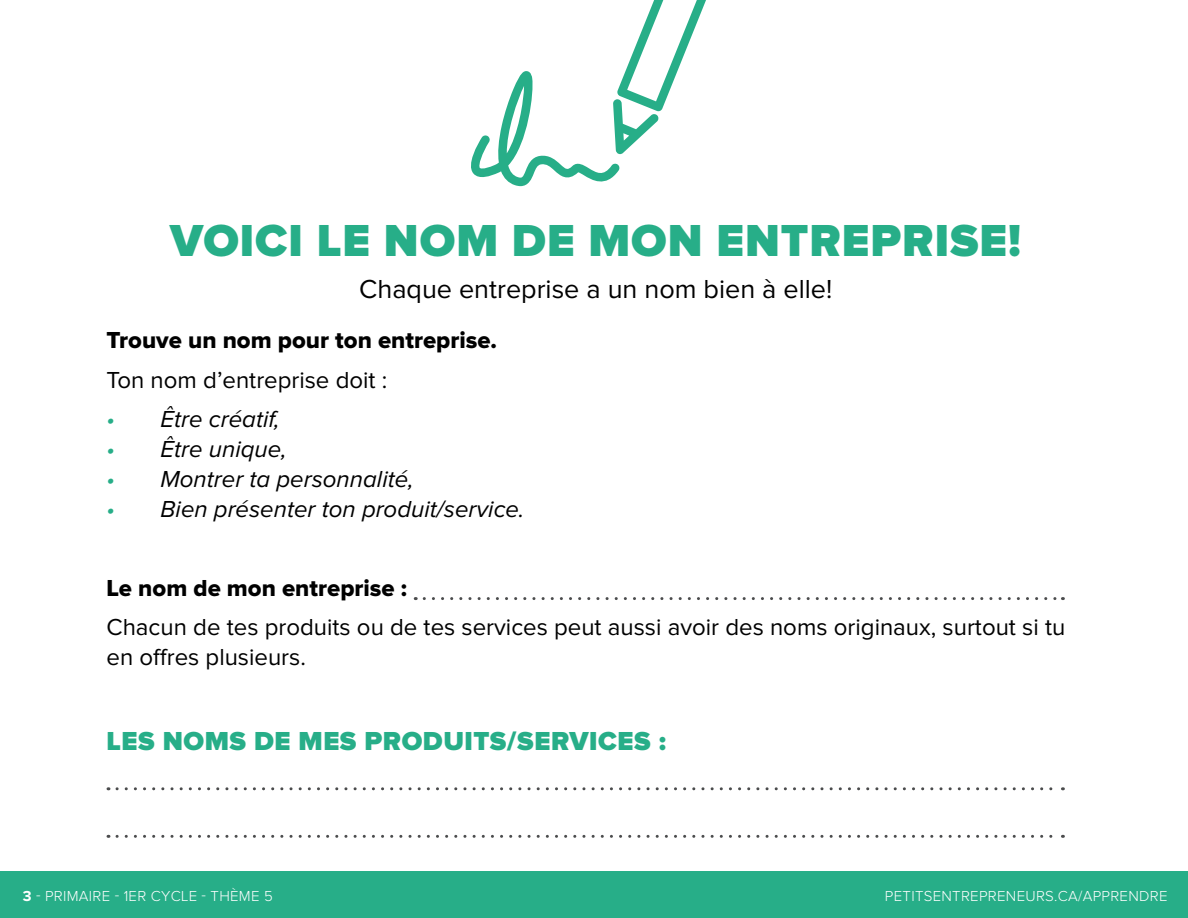
<style>
.page{position:relative;width:1188px;height:918px;background:#fff}
.page>*{position:absolute;margin:0;border:0;box-sizing:border-box;transform-origin:0 0}
.titre_orange{font:900 46.5px "Proxima Nova";letter-spacing:.02em;color:#27ae88}
.titre_orange-2{font:27px "Proxima Nova";color:#000}
.titre_orange-3{font:900 27px "Proxima Nova";letter-spacing:.02em;color:#27ae88}
.texte_courant{font:24px/30px "Proxima Nova";color:#000}
.texte_courant-2{font:italic 24px "Proxima Nova";color:#000}
.texte_courant-3{font:24px "Proxima Nova Extrabld";color:#000}
.titre_orange-4{font:300 15px "Proxima Nova";letter-spacing:.02em;color:#fff}
.s1{color:#27ae88}
.s2{font-weight:700}
</style>
<div class="page">
<div style="left:0;top:872px;width:1188px;height:46px;background:#27ae88"></div>
<svg style="left:424px;top:597px;width:639px;height:3px"></svg>
<svg style="left:117px;top:787px;width:946px;height:3px"></svg>
<svg style="left:117px;top:835px;width:946px;height:3px"></svg>
<svg style="left:471px;top:0;width:235px;height:187px"></svg>
<p class="titre_orange" style="left:170px;top:220px;width:852px">VOICI LE NOM DE MON ENTREPRISE!</p>
<p class="titre_orange-2" style="left:359px;top:276px;width:475px">Chaque entreprise a un nom bien à elle!</p>
<p class="texte_courant-3" style="left:107px;top:329px;width:392px">Trouve un nom pour ton entreprise.</p>
<p class="texte_courant" style="left:107px;top:366px;width:282px">Ton nom d’entreprise doit :</p>
<p class="texte_courant-2" style="left:107px;top:408px;width:175px"><span class="s1">•</span> Être créatif,</p>
<p class="texte_courant-2" style="left:107px;top:438px;width:182px"><span class="s1">•</span> Être unique,</p>
<p class="texte_courant-2" style="left:107px;top:468px;width:309px"><span class="s1">•</span> Montrer ta personnalité,</p>
<p class="texte_courant-2" style="left:107px;top:498px;width:420px"><span class="s1">•</span> Bien présenter ton produit/service.</p>
<p class="texte_courant-3" style="left:107px;top:577px;width:302px">Le nom de mon entreprise :</p>
<p class="texte_courant" style="left:107px;top:613px;width:960px">Chacun de tes produits ou de tes services peut aussi avoir des noms originaux, surtout si tu en offres plusieurs.</p>
<p class="titre_orange-3" style="left:107px;top:729px;width:561px">LES NOMS DE MES PRODUITS/SERVICES :</p>
<p class="titre_orange-4" style="left:23px;top:889px;width:251px"><span class="s2">3</span> - PRIMAIRE - 1ER CYCLE - THÈME 5</p>
<p class="titre_orange-4" style="left:885px;top:889px;width:284px">PETITSENTREPRENEURS.CA/APPRENDRE</p>
</div>
